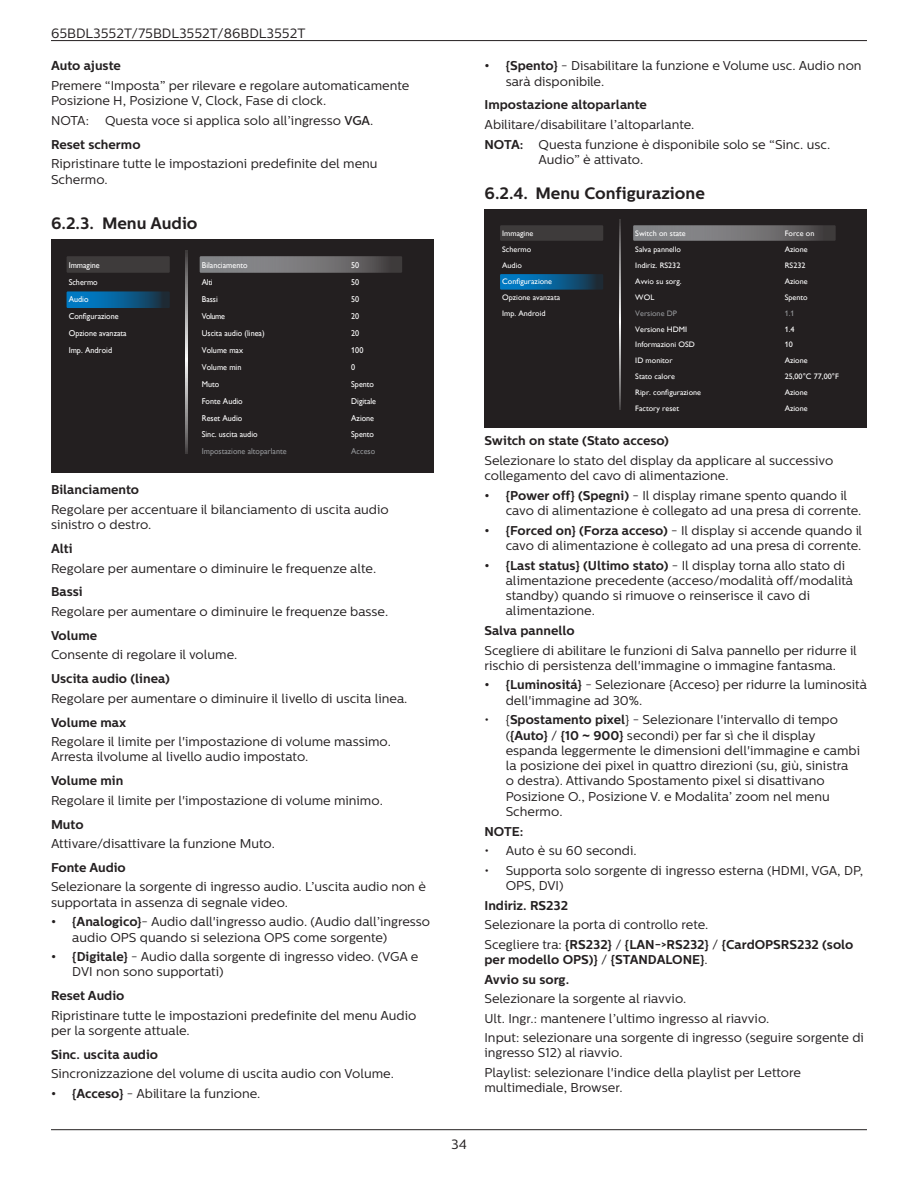
<style>
.page{position:relative;width:918px;height:1188px;background:#fff}
.page>*{position:absolute;margin:0;border:0;box-sizing:border-box;transform-origin:0 0}
.t1{font:700 16.5px "Centrale Sans";color:#231f20}
.t2{font:13.5px "Centrale Sans";color:#231f20}
.Body{font:12.75px/15.3px "Centrale Sans";color:#231f20}
.OSD_Item_Bold{font:700 12.75px "Centrale Sans";color:#231f20}
.Body-2{font:700 12.75px/15.3px "Centrale Sans";color:#231f20}
.Body_Bold{font:12.75px/16px "Centrale Sans";color:#231f20}
.t3{font:8.4px/17px "Gill Sans Alt One WGL";color:#fff;scale:.96 1}
.t4{font:7.95px/15.9px "Gill Sans Alt One WGL";color:#fff}
.s1{font-weight:500}
.s2{color:#939598}
.s3{font-weight:700}
.s4{font-family:"Arial";font-weight:700}
.s5{font-weight:400}
</style>
<div class="page">
<hr style="left:51px;top:40px;width:816px;height:1px;background:#231f20">
<hr style="left:51px;top:1129px;width:816px;height:1px;background:#231f20">
<div style="left:51px;top:239px;width:382px;height:233px;background:#231f20"></div>
<div style="left:67px;top:256px;width:103px;height:17px;background:#3e3b3b"></div>
<svg style="left:67px;top:291px;width:103px;height:17px;background:#0a5b8d"></svg>
<svg style="left:200px;top:256px;width:202px;height:17px;background:#6f6e70"></svg>
<svg style="left:186px;top:250px;width:1px;height:204px"></svg>
<div style="left:485px;top:209px;width:382px;height:219px;background:#231f20"></div>
<div style="left:500px;top:225px;width:103px;height:16px;background:#3e3b3b"></div>
<svg style="left:500px;top:274px;width:103px;height:16px;background:#0a5b8d"></svg>
<svg style="left:633px;top:225px;width:203px;height:16px;background:#6e6e70"></svg>
<svg style="left:619px;top:220px;width:2px;height:190px"></svg>
<p class="t2" style="left:51px;top:26px;width:256px">65BDL3552T/75BDL3552T/86BDL3552T</p>
<p class="OSD_Item_Bold" style="left:51px;top:58px;width:71px">Auto ajuste</p>
<p class="Body" style="left:51px;top:78px;width:360px">Premere “Imposta” per rilevare e regolare automaticamente<br>Posizione H, Posizione V, Clock, Fase di clock.</p>
<p class="Body" style="left:51px;top:113px;width:40px">NOTA:</p>
<p class="Body" style="left:105px;top:113px;width:270px">Questa voce si applica solo all’ingresso <span class="s1">VGA</span>.</p>
<p class="OSD_Item_Bold" style="left:51px;top:136px;width:91px">Reset schermo</p>
<p class="Body_Bold" style="left:51px;top:156px;width:328px">Ripristinare tutte le impostazioni predefinite del menu<br>Schermo.</p>
<p class="t1" style="left:51px;top:214px;width:148px">6.2.3. Menu Audio</p>
<p class="t3" style="left:202px;top:257px;width:90px">Bilanciamento<br>Alti<br>Bassi<br>Volume<br>Uscita audio (linea)<br>Volume max<br>Volume min<br>Muto<br>Fonte Audio<br>Reset Audio<br>Sinc. uscita audio<br><span class="s2">Impostazione altoparlante</span></p>
<p class="t3" style="left:351px;top:257px;width:27px">50<br>50<br>50<br>20<br>20<br>100<br>0<br>Spento<br>Digitale<br>Azione<br>Spento<br><span class="s2">Acceso</span></p>
<p class="t3" style="left:69px;top:257px;width:62px">Immagine<br>Schermo<br>Audio<br>Configurazione<br>Opzione avanzata<br>Imp. Android</p>
<p class="OSD_Item_Bold" style="left:51px;top:482px;width:90px">Bilanciamento</p>
<p class="Body" style="left:51px;top:502px;width:339px">Regolare per accentuare il bilanciamento di uscita audio sinistro o destro.</p>
<p class="OSD_Item_Bold" style="left:51px;top:541px;width:23px">Alti</p>
<p class="Body" style="left:51px;top:561px;width:327px">Regolare per aumentare o diminuire le frequenze alte.</p>
<p class="OSD_Item_Bold" style="left:51px;top:584px;width:33px">Bassi</p>
<p class="Body" style="left:51px;top:604px;width:339px">Regolare per aumentare o diminuire le frequenze basse.</p>
<p class="OSD_Item_Bold" style="left:51px;top:628px;width:48px">Volume</p>
<p class="Body" style="left:51px;top:647px;width:188px">Consente di regolare il volume.</p>
<p class="OSD_Item_Bold" style="left:51px;top:671px;width:121px">Uscita audio (linea)</p>
<p class="Body" style="left:51px;top:691px;width:358px">Regolare per aumentare o diminuire il livello di uscita linea.</p>
<p class="OSD_Item_Bold" style="left:51px;top:714px;width:77px">Volume max</p>
<p class="Body" style="left:51px;top:734px;width:341px">Regolare il limite per l'impostazione di volume massimo.<br>Arresta ilvolume al livello audio impostato.</p>
<p class="OSD_Item_Bold" style="left:51px;top:773px;width:74px">Volume min</p>
<p class="Body" style="left:51px;top:793px;width:333px">Regolare il limite per l'impostazione di volume minimo.</p>
<p class="OSD_Item_Bold" style="left:51px;top:816px;width:34px">Muto</p>
<p class="Body" style="left:51px;top:836px;width:225px">Attivare/disattivare la funzione Muto.</p>
<p class="OSD_Item_Bold" style="left:51px;top:860px;width:76px">Fonte Audio</p>
<p class="Body" style="left:51px;top:879px;width:376px">Selezionare la sorgente di ingresso audio. L’uscita audio non è supportata in assenza di segnale video.</p>
<p class="Body" style="left:72px;top:914px;width:359px;text-indent:-21px"><span class="s3">• {Analogico}</span>- Audio dall'ingresso audio. (Audio dall’ingresso audio OPS quando si seleziona OPS come sorgente)</p>
<p class="Body" style="left:72px;top:949px;width:348px;text-indent:-21px"><span class="s3">• {Digitale}</span> - Audio dalla sorgente di ingresso video. (VGA e<br>DVI non sono supportati)</p>
<p class="OSD_Item_Bold" style="left:51px;top:988px;width:75px">Reset Audio</p>
<p class="Body" style="left:51px;top:1008px;width:367px">Ripristinare tutte le impostazioni predefinite del menu Audio per la sorgente attuale.</p>
<p class="OSD_Item_Bold" style="left:51px;top:1047px;width:109px">Sinc. uscita audio</p>
<p class="Body" style="left:51px;top:1067px;width:344px">Sincronizzazione del volume di uscita audio con Volume.</p>
<p class="Body" style="left:51px;top:1086px;width:211px"><span class="s3">• {Acceso}</span> - Abilitare la funzione.</p>
<p class="t2" style="left:451px;top:1137px;width:17px">34</p>
<p class="Body" style="left:506px;top:58px;width:357px;text-indent:-21px"><span class="s3">• {Spento}</span> - Disabilitare la funzione e Volume usc. Audio non sarà disponibile.</p>
<p class="OSD_Item_Bold" style="left:485px;top:97px;width:164px">Impostazione altoparlante</p>
<p class="Body" style="left:485px;top:117px;width:211px">Abilitare/disabilitare l’altoparlante.</p>
<p class="Body" style="left:539px;top:137px;width:293px;text-indent:-54px"><span class="s3">NOTA:</span> Questa funzione è disponibile solo se “Sinc. usc.<br>Audio” è attivato.</p>
<p class="t1" style="left:485px;top:184px;width:222px">6.2.4. Menu Configurazione</p>
<p class="t4" style="left:635px;top:226px;width:67px">Switch on state<br>Salva pannello<br>Indiriz. RS232<br>Avvio su sorg.<br>WOL<br><span class="s2">Versione DP<br></span>Versione HDMI<br>Informazioni OSD<br>ID monitor<br>Stato calore<br>Ripr. configurazione<br>Factory reset</p>
<p class="t4" style="left:785px;top:226px;width:56px">Force on<br>Azione<br>RS232<br>Azione<br>Spento<br><span class="s2">1.1<br></span>1.4<br>10<br>Azione<br>25,00°C 77,00°F<br>Azione<br>Azione</p>
<p class="t4" style="left:502px;top:226px;width:59px">Immagine<br>Schermo<br>Audio<br>Configurazione<br>Opzione avanzata<br>Imp. Android</p>
<p class="OSD_Item_Bold" style="left:485px;top:433px;width:186px">Switch on state (Stato acceso)</p>
<p class="Body" style="left:485px;top:453px;width:350px">Selezionare lo stato del display da applicare al successivo collegamento del cavo di alimentazione.</p>
<p class="Body" style="left:506px;top:488px;width:357px;text-indent:-21px"><span class="s3">• {Power off} (Spegni)</span> - Il display rimane spento quando il cavo di alimentazione è collegato ad una presa di corrente.</p>
<p class="Body" style="left:485px;top:523px;width:379px;text-align:right"><span class="s3">• {Forced on} (Forza acceso)</span> - Il display si accende quando il cavo di alimentazione è collegato ad una presa di corrente.</p>
<p class="Body" style="left:506px;top:558px;width:349px;text-indent:-21px"><span class="s3">• {Last status} (Ultimo stato)</span> - Il display torna allo stato di alimentazione precedente (acceso/modalità off/modalità standby) quando si rimuove o reinserisce il cavo di alimentazione.</p>
<p class="OSD_Item_Bold" style="left:485px;top:623px;width:92px">Salva pannello</p>
<p class="Body" style="left:485px;top:643px;width:374px">Scegliere di abilitare le funzioni di Salva pannello per ridurre il rischio di persistenza dell'immagine o immagine fantasma.</p>
<p class="Body" style="left:506px;top:677px;width:363px;text-indent:-21px"><span class="s3">• {Luminositá}</span> - Selezionare {Acceso} per ridurre la luminosità dell'immagine ad 30%.</p>
<p class="Body" style="left:506px;top:712px;width:356px;text-indent:-21px">• {<span class="s3">Spostamento pixel</span>} - Selezionare l'intervallo di tempo (<span class="s3">{Auto}</span> / <span class="s3">{10</span> <span class="s4">~</span> <span class="s3">900}</span> secondi) per far sì che il display espanda leggermente le dimensioni dell'immagine e cambi la posizione dei pixel in quattro direzioni (su, giù, sinistra<br>o destra). Attivando Spostamento pixel si disattivano Posizione O., Posizione V. e Modalita’ zoom nel menu Schermo.</p>
<p class="Body-2" style="left:485px;top:824px;width:41px">NOTE:</p>
<p class="Body" style="left:485px;top:843px;width:154px">• Auto è su 60 secondi.</p>
<p class="Body" style="left:506px;top:863px;width:359px;text-indent:-21px">• Supporta solo sorgente di ingresso esterna (HDMI, VGA, DP,<br>OPS, DVI)</p>
<p class="OSD_Item_Bold" style="left:485px;top:897px;width:85px">Indiriz. RS232</p>
<p class="Body" style="left:485px;top:917px;width:226px">Selezionare la porta di controllo rete.</p>
<p class="Body-2" style="left:485px;top:937px;width:370px"><span class="s5">Scegliere tra:</span> {RS232} <span class="s5">/</span> {LAN-&gt;RS232} <span class="s5">/</span> {CardOPSRS232 (solo per modello OPS)} <span class="s5">/</span> {STANDALONE}<span class="s5">.</span></p>
<p class="OSD_Item_Bold" style="left:485px;top:971px;width:86px">Avvio su sorg.</p>
<p class="Body" style="left:485px;top:991px;width:203px">Selezionare la sorgente al riavvio.</p>
<p class="Body" style="left:485px;top:1011px;width:286px">Ult. Ingr.: mantenere l’ultimo ingresso al riavvio.</p>
<p class="Body" style="left:485px;top:1030px;width:381px">Input: selezionare una sorgente di ingresso (seguire sorgente di ingresso S12) al riavvio.</p>
<p class="Body" style="left:485px;top:1065px;width:318px">Playlist: selezionare l'indice della playlist per Lettore multimediale, Browser.</p>
</div>
